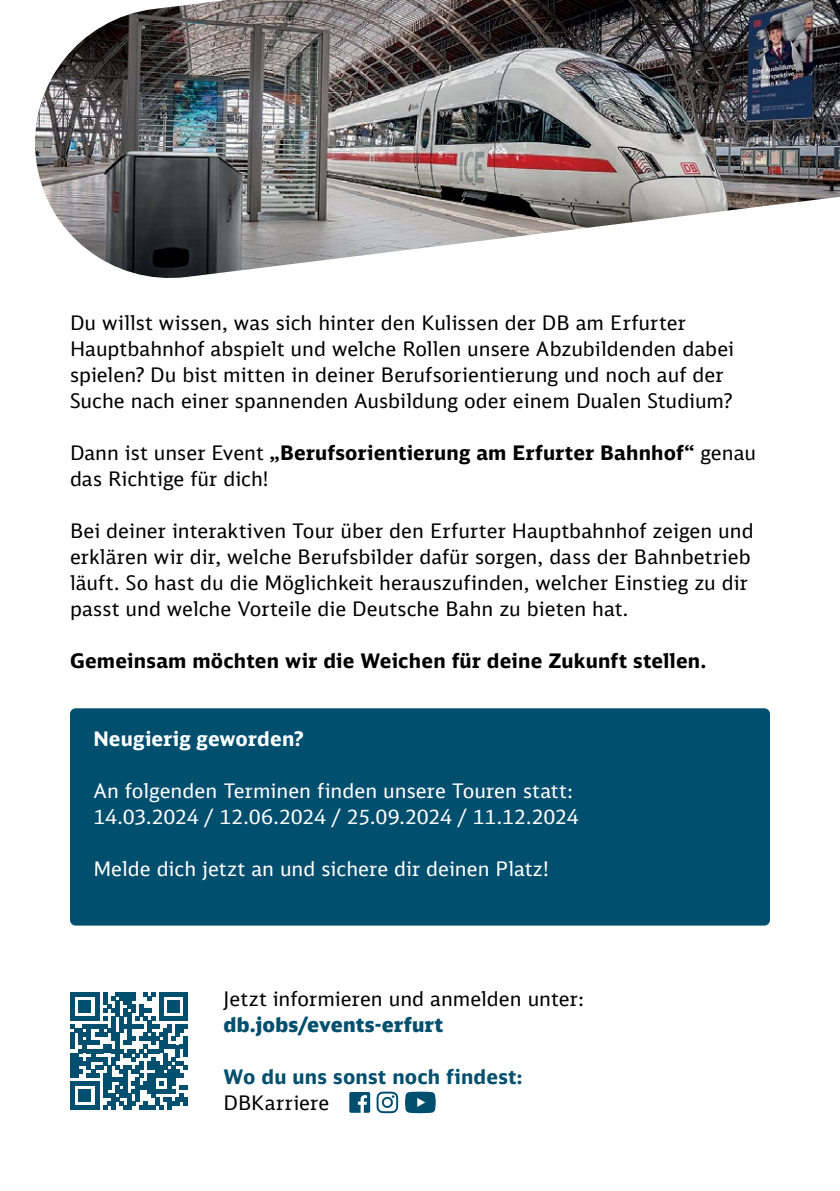
<style>
.page{position:relative;width:840px;height:1191px;background:#fff}
.page>*{position:absolute;margin:0;border:0;box-sizing:border-box;transform-origin:0 0}
.t1{font:20px/26px "DB Sans";letter-spacing:.005em;color:#000}
.t2{font:20px/26px "DB Sans";color:#fff}
.t3{font:700 20px "DB Sans";letter-spacing:.01em;color:#000}
.t4{font:700 20px "DB Sans";letter-spacing:.01em;color:#004f6f}
.t5{font:900 20px "DB Sans";letter-spacing:.015em;color:#004f6f}
.t6{font:700 20px "DB Sans";letter-spacing:.01em;color:#fff}
.s1{font-weight:700}
</style>
<div class="page">
<svg style="left:71px;top:992px;width:117px;height:117px"></svg>
<img style="left:35px;top:0;width:804px;height:278px">
<div style="left:70px;top:708px;width:699px;height:217px;background:#004f6f;border-radius:6px"></div>
<svg style="left:349px;top:1092px;width:21px;height:20px"></svg>
<svg style="left:376px;top:1091px;width:22px;height:22px"></svg>
<svg style="left:405px;top:1091px;width:30px;height:22px"></svg>
<p class="t1" style="left:70px;top:309px;width:665px">Du willst wissen, was sich hinter den Kulissen der DB am Erfurter Hauptbahnhof abspielt und welche Rollen unsere Abzubildenden dabei spielen? Du bist mitten in deiner Berufsorientierung und noch auf der Suche nach einer spannenden Ausbildung oder einem Dualen Studium?</p>
<p class="t1" style="left:70px;top:439px;width:687px">Dann ist unser Event <span class="s1">„Berufsorientierung am Erfurter Bahnhof“</span> genau das Richtige für dich!</p>
<p class="t1" style="left:70px;top:517px;width:684px">Bei deiner interaktiven Tour über den Erfurter Hauptbahnhof zeigen und erklären wir dir, welche Berufsbilder dafür sorgen, dass der Bahnbetrieb läuft. So hast du die Möglichkeit herauszufinden, welcher Einstieg zu dir passt und welche Vorteile die Deutsche Bahn zu bieten hat.</p>
<p class="t3" style="left:70px;top:648px;width:637px">Gemeinsam möchten wir die Weichen für deine Zukunft stellen.</p>
<p class="t6" style="left:93px;top:726px;width:212px">Neugierig geworden?</p>
<p class="t2" style="left:93px;top:777px;width:486px">An folgenden Terminen finden unsere Touren statt:<br>14.03.2024 / 12.06.2024 / 25.09.2024 / 11.12.2024</p>
<p class="t2" style="left:93px;top:855px;width:457px">Melde dich jetzt an und sichere dir deinen Platz!</p>
<p class="t1" style="left:223px;top:985px;width:362px">Jetzt informieren und anmelden unter:</p>
<p class="t5" style="left:223px;top:1012px;width:221px">db.jobs/events-erfurt</p>
<p class="t4" style="left:223px;top:1064px;width:300px">Wo du uns sonst noch findest:</p>
<p class="t1" style="left:223px;top:1089px;width:107px">DBKarriere</p>
</div>
